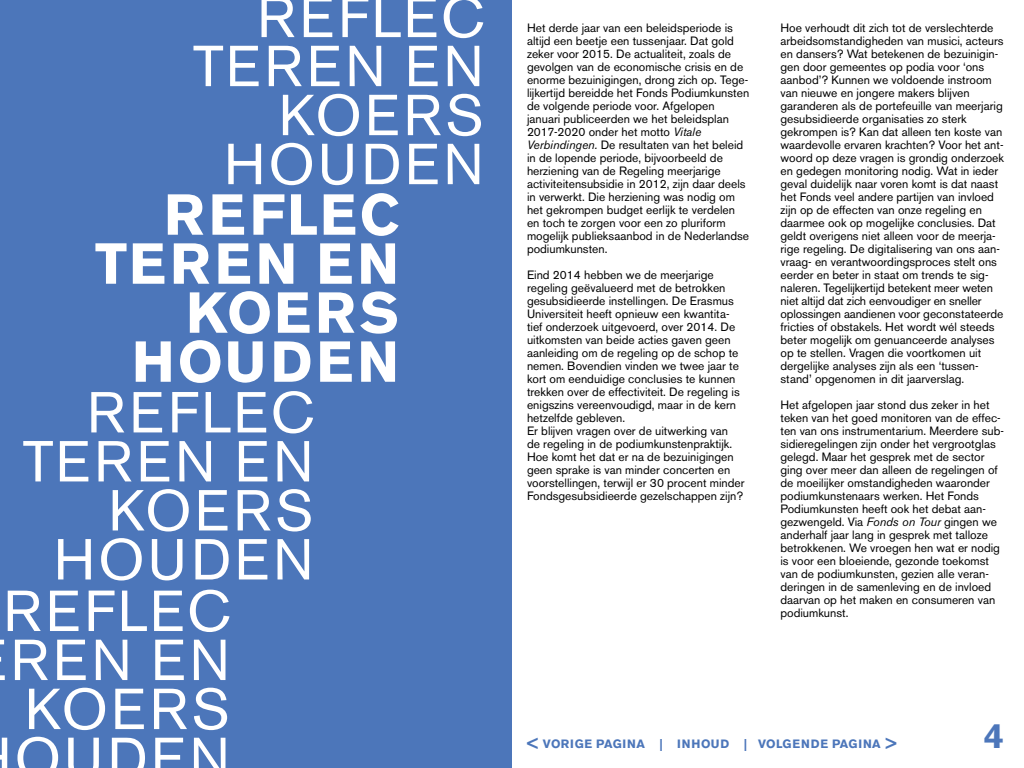
<style>
.page{position:relative;width:1024px;height:768px;background:#fff}
.page>*{position:absolute;margin:0;border:0;box-sizing:border-box;transform-origin:0 0}
.t1{font:57.2px/49px "Akzidenz Grotesk BE";letter-spacing:.07em;color:#fff;text-align:right}
.t2{font:700 57.2px/49px "Akzidenz Grotesk BE";letter-spacing:.07em;color:#fff;text-align:right}
.t3{font:700 35px "Akzidenz Grotesk BE";color:#4c76ba}
.t4{font:12px/13px "Akzidenz Grotesk BE";color:#000}
.t5{font:700 12px "Akzidenz Grotesk BE";letter-spacing:.05em;color:#4c76ba}
.s1{font-style:italic}
.s2{font-size:16px}
</style>
<div class="page">
<div style="left:0;top:0;width:512px;height:768px;background:#4c76ba"></div>
<h1 class="t1" style="left:193px;top:-7px;width:292px">REFLEC<br>TEREN EN<br>KOERS<br>HOUDEN</h1>
<h1 class="t2" style="left:95px;top:191px;width:305px">REFLEC<br>TEREN EN<br>KOERS<br>HOUDEN</h1>
<h1 class="t1" style="left:87px;top:388px;width:228px">REFLEC</h1>
<h1 class="t1" style="left:23px;top:437px;width:292px">TEREN EN</h1>
<h1 class="t1" style="left:109px;top:486px;width:206px">KOERS</h1>
<h1 class="t1" style="left:54px;top:535px;width:261px">HOUDEN</h1>
<h1 class="t1" style="left:3px;top:587px;width:228px">REFLEC</h1>
<h1 class="t1" style="left:10px;top:636px;width:221px">REN EN</h1>
<h1 class="t1" style="left:25px;top:685px;width:206px">KOERS</h1>
<h1 class="t1" style="left:15px;top:734px;width:217px">OUDEN</h1>
<p class="t4" style="left:527px;top:22px;width:224px">Het derde jaar van een beleidsperiode is altijd een beetje een tussenjaar. Dat gold zeker voor 2015. De actualiteit, zoals de gevolgen van de economische crisis en de enorme bezuinigingen, drong zich op. Tege&shy;lijkertijd bereidde het Fonds Podiumkunsten de volgende periode voor. Afgelopen januari publiceerden we het beleidsplan 2017-2020 onder het motto <span class="s1">Vitale Verbindingen.</span> De resultaten van het beleid in de lopende periode, bijvoorbeeld de herziening van de Regeling meerjarige activiteitensubsidie in 2012, zijn daar deels in verwerkt. Die herziening was nodig om het gekrompen budget eerlijk te verdelen en toch te zorgen voor een zo pluriform mogelijk publieksaanbod in de Nederlandse podiumkunsten.</p>
<p class="t4" style="left:527px;top:269px;width:219px">Eind 2014 hebben we de meerjarige regeling geëvalueerd met de betrokken gesubsidieerde instellingen. De Erasmus Universiteit heeft opnieuw een kwantita&shy;tief onderzoek uitgevoerd, over 2014. De uitkomsten van beide acties gaven geen aanleiding om de regeling op de schop te nemen. Bovendien vinden we twee jaar te kort om eenduidige conclusies te kunnen trekken over de effectiviteit. De regeling is enigszins vereenvoudigd, maar in de kern hetzelfde gebleven.<br>Er blijven vragen over de uitwerking van<br>de regeling in de podiumkunstenpraktijk.<br>Hoe komt het dat er na de bezuinigingen geen sprake is van minder concerten en voorstellingen, terwijl er 30 procent minder Fondsgesubsidieerde gezelschappen zijn?</p>
<p class="t4" style="left:780px;top:22px;width:225px">Hoe verhoudt dit zich tot de verslechterde arbeidsomstandigheden van musici, acteurs en dansers? Wat betekenen de bezuinigin&shy;gen door gemeentes op podia voor ‘ons aanbod’? Kunnen we voldoende instroom van nieuwe en jongere makers blijven garanderen als de portefeuille van meerjarig gesubsidieerde organisaties zo sterk gekrompen is? Kan dat alleen ten koste van waardevolle ervaren krachten? Voor het ant&shy;woord op deze vragen is grondig onderzoek en gedegen monitoring nodig. Wat in ieder geval duidelijk naar voren komt is dat naast het Fonds veel andere partijen van invloed zijn op de effecten van onze regeling en daarmee ook op mogelijke conclusies. Dat geldt overigens niet alleen voor de meerja&shy;rige regeling. De digitalisering van ons aan&shy;vraag- en verantwoordingsproces stelt ons eerder en beter in staat om trends te sig&shy;naleren. Tegelijkertijd betekent meer weten niet altijd dat zich eenvoudiger en sneller oplossingen aandienen voor geconstateerde fricties of obstakels. Het wordt wél steeds beter mogelijk om genuanceerde analyses op te stellen. Vragen die voortkomen uit dergelijke analyses zijn als een ‘tussen&shy;stand’ opgenomen in dit jaarverslag.</p>
<p class="t4" style="left:780px;top:399px;width:225px">Het afgelopen jaar stond dus zeker in het teken van het goed monitoren van de effec&shy;ten van ons instrumentarium. Meerdere sub&shy;sidieregelingen zijn onder het vergrootglas gelegd. Maar het gesprek met de sector ging over meer dan alleen de regelingen of de moeilijker omstandigheden waaronder podiumkunstenaars werken. Het Fonds Podiumkunsten heeft ook het debat aan&shy;gezwengeld. Via <span class="s1">Fonds on Tour</span> gingen we anderhalf jaar lang in gesprek met talloze betrokkenen. We vroegen hen wat er nodig is voor een bloeiende, gezonde toekomst van de podiumkunsten, gezien alle veran&shy;deringen in de samenleving en de invloed daarvan op het maken en consumeren van podiumkunst.</p>
<p class="t5" style="left:527px;top:736px;width:371px"><span class="s2">&lt;</span> VORIGE PAGINA | INHOUD | VOLGENDE PAGINA <span class="s2">&gt;</span></p>
<h2 class="t3" style="left:984px;top:715px;width:21px">4</h2>
</div>
